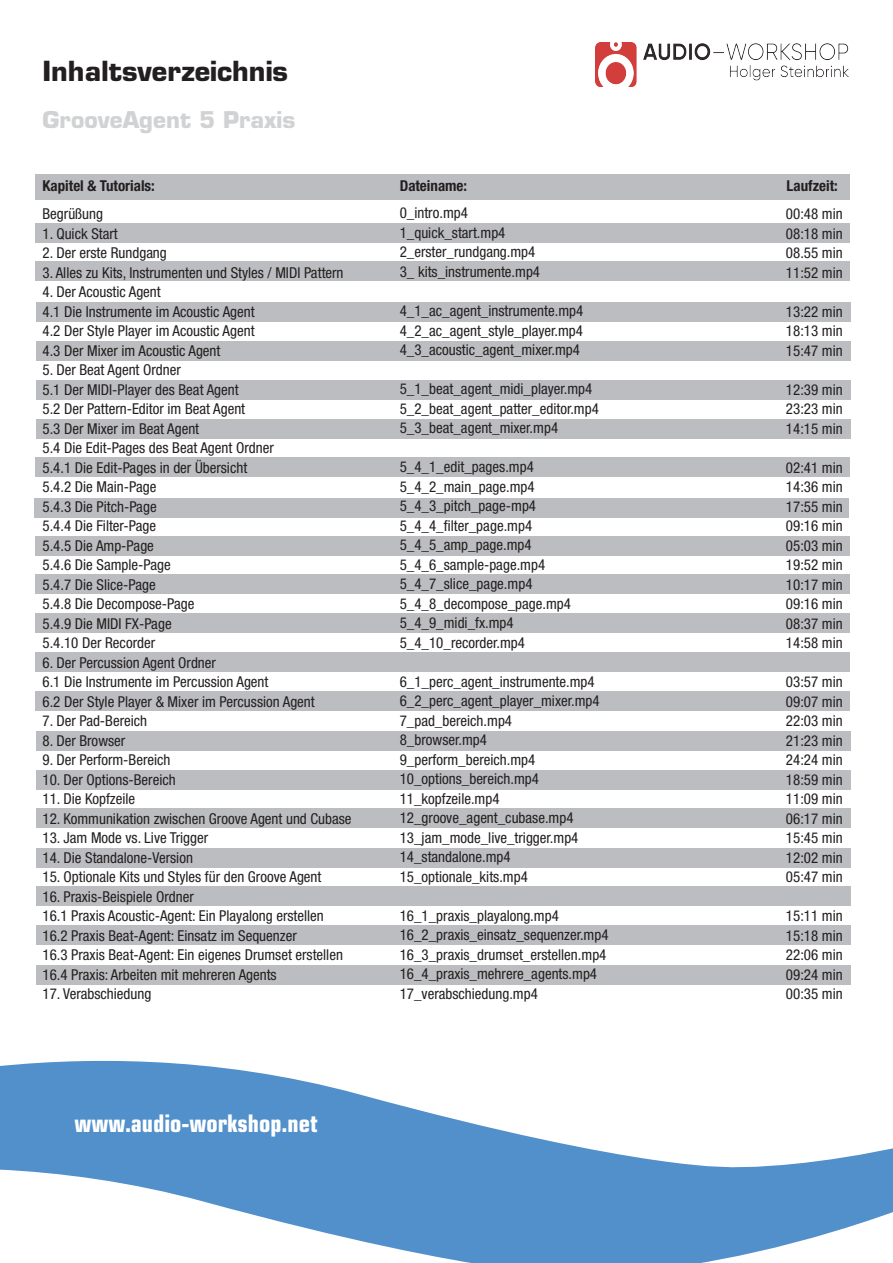
<style>
.page{position:relative;width:893px;height:1263px;background:#fff}
.page>*{position:absolute;margin:0;border:0;box-sizing:border-box;transform-origin:0 0}
.t1{font:700 27px "Eurostile";color:#231f20}
.t2{font:700 condensed 24.15px "Eurostile";color:#fff}
.t3{font:700 22.5px "Eurostile";color:#d1d2d4}
.t4{font:condensed 15px/19.5px "Helvetica Neue";color:#231f20}
.t5{font:700 condensed 15px "Helvetica Neue";color:#231f20}
</style>
<div class="page">
<div style="left:36px;top:302px;width:814px;height:20px;background:#bcbdc0"></div>
<div style="left:36px;top:341px;width:814px;height:20px;background:#bcbdc0"></div>
<div style="left:36px;top:380px;width:814px;height:20px;background:#bcbdc0"></div>
<div style="left:36px;top:419px;width:814px;height:20px;background:#bcbdc0"></div>
<div style="left:35px;top:457px;width:814px;height:20px;background:#bcbdc0"></div>
<div style="left:34px;top:497px;width:814px;height:20px;background:#bcbdc0"></div>
<div style="left:35px;top:536px;width:814px;height:20px;background:#bcbdc0"></div>
<div style="left:35px;top:574px;width:814px;height:20px;background:#bcbdc0"></div>
<div style="left:35px;top:613px;width:814px;height:20px;background:#bcbdc0"></div>
<div style="left:35px;top:652px;width:814px;height:20px;background:#bcbdc0"></div>
<div style="left:35px;top:691px;width:814px;height:20px;background:#bcbdc0"></div>
<div style="left:36px;top:731px;width:814px;height:20px;background:#bcbdc0"></div>
<div style="left:36px;top:770px;width:814px;height:20px;background:#bcbdc0"></div>
<div style="left:36px;top:808px;width:814px;height:20px;background:#bcbdc0"></div>
<div style="left:36px;top:847px;width:814px;height:20px;background:#bcbdc0"></div>
<div style="left:35px;top:261px;width:814px;height:20px;background:#bcbdc0"></div>
<div style="left:35px;top:223px;width:814px;height:20px;background:#bcbdc0"></div>
<div style="left:35px;top:174px;width:814px;height:25px;background:#bcbdc0"></div>
<svg style="left:36px;top:886px;width:815px;height:99px"></svg>
<svg style="left:0;top:1060px;width:893px;height:203px;fill:#5290cc"></svg>
<img style="left:595px;top:43px;width:254px;height:43px">
<h1 class="t1" style="left:43px;top:54px;width:247px">Inhaltsverzeichnis</h1>
<h3 class="t3" style="left:43px;top:106px;width:254px">GrooveAgent 5 Praxis</h3>
<p class="t5" style="left:43px;top:177px;width:114px">Kapitel &amp; Tutorials:</p>
<p class="t5" style="left:787px;top:177px;width:53px">Laufzeit:</p>
<p class="t5" style="left:400px;top:177px;width:69px">Dateiname:</p>
<p class="t4" style="left:43px;top:204px;width:62px">Begrüßung</p>
<p class="t4" style="left:43px;top:223px;width:77px">1. Quick Start</p>
<p class="t4" style="left:43px;top:243px;width:126px">2. Der erste Rundgang</p>
<p class="t4" style="left:43px;top:262px;width:303px">3. Alles zu Kits, Instrumenten und Styles / MIDI Pattern</p>
<p class="t4" style="left:43px;top:282px;width:214px">4. Der Acoustic Agent<br>4.1 Die Instrumente im Acoustic Agent<br>4.2 Der Style Player im Acoustic Agent<br>4.3 Der Mixer im Acoustic Agent</p>
<p class="t4" style="left:43px;top:360px;width:233px">5. Der Beat Agent Ordner<br>5.1 Der MIDI-Player des Beat Agent<br>5.2 Der Pattern-Editor im Beat Agent<br>5.3 Der Mixer im Beat Agent<br>5.4 Die Edit-Pages des Beat Agent Ordner<br>5.4.1 Die Edit-Pages in der Übersicht<br>5.4.2 Die Main-Page<br>5.4.3 Die Pitch-Page<br>5.4.4 Die Filter-Page<br>5.4.5 Die Amp-Page<br>5.4.6 Die Sample-Page<br>5.4.7 Die Slice-Page<br>5.4.8 Die Decompose-Page<br>5.4.9 Die MIDI FX-Page<br>5.4.10 Der Recorder</p>
<p class="t4" style="left:43px;top:652px;width:274px">6. Der Percussion Agent Ordner<br>6.1 Die Instrumente im Percussion Agent<br>6.2 Der Style Player &amp; Mixer im Percussion Agent</p>
<p class="t4" style="left:43px;top:711px;width:106px">7. Der Pad-Bereich</p>
<p class="t4" style="left:43px;top:730px;width:84px">8. Der Browser</p>
<p class="t4" style="left:43px;top:750px;width:129px">9. Der Perform-Bereich</p>
<p class="t4" style="left:43px;top:769px;width:135px">10. Der Options-Bereich</p>
<p class="t4" style="left:43px;top:789px;width:94px">11. Die Kopfzeile</p>
<p class="t4" style="left:43px;top:808px;width:311px">12. Kommunikation zwischen Groove Agent und Cubase</p>
<p class="t4" style="left:43px;top:828px;width:167px">13. Jam Mode vs. Live Trigger</p>
<p class="t4" style="left:43px;top:847px;width:152px">14. Die Standalone-Version</p>
<p class="t4" style="left:43px;top:867px;width:280px">15. Optionale Kits und Styles für den Groove Agent</p>
<p class="t4" style="left:43px;top:886px;width:302px">16. Praxis-Beispiele Ordner<br>16.1 Praxis Acoustic-Agent: Ein Playalong erstellen 16.2 Praxis Beat-Agent: Einsatz im Sequenzer<br>16.3 Praxis Beat-Agent: Ein eigenes Drumset erstellen 16.4 Praxis: Arbeiten mit mehreren Agents</p>
<p class="t4" style="left:43px;top:984px;width:110px">17. Verabschiedung</p>
<h2 class="t2" style="left:74px;top:1108px;width:245px">www.audio-workshop.net</h2>
<p class="t4" style="left:400px;top:203px;width:142px">0_intro.mp4<br>1_quick_start.mp4<br>2_erster_rundgang.mp4<br>3_ kits_instrumente.mp4</p>
<p class="t4" style="left:400px;top:301px;width:185px;text-align:justify">4_1_ac_agent_instrumente.mp4<br>4_2_ac_agent_style_player.mp4<br>4_3_acoustic_agent_mixer.mp4</p>
<p class="t4" style="left:400px;top:379px;width:201px">5_1_beat_agent_midi_player.mp4<br>5_2_beat_agent_patter_editor.mp4<br>5_3_beat_agent_mixer.mp4</p>
<p class="t4" style="left:400px;top:457px;width:173px">5_4_1_edit_pages.mp4<br>5_4_2_main_page.mp4<br>5_4_3_pitch_page-mp4<br>5_4_4_filter_page.mp4<br>5_4_5_amp_page.mp4<br>5_4_6_sample-page.mp4<br>5_4_7_slice_page.mp4<br>5_4_8_decompose_page.mp4<br>5_4_9_midi_fx.mp4<br>5_4_10_recorder.mp4</p>
<p class="t4" style="left:400px;top:671px;width:201px">6_1_perc_agent_instrumente.mp4<br>6_2_perc_agent_player_mixer.mp4<br>7_pad_bereich.mp4<br>8_browser.mp4<br>9_perform_bereich.mp4<br>10_options_bereich.mp4<br>11_kopfzeile.mp4<br>12_groove_agent_cubase.mp4<br>13_jam_mode_live_trigger.mp4<br>14_standalone.mp4<br>15_optionale_kits.mp4</p>
<p class="t4" style="left:400px;top:905px;width:210px">16_1_praxis_playalong.mp4<br>16_2_praxis_einsatz_sequenzer.mp4<br>16_3_praxis_drumset_erstellen.mp4<br>16_4_praxis_mehrere_agents.mp4<br>17_verabschiedung.mp4</p>
<p class="t4" style="left:786px;top:204px;width:58px;text-align:justify">00:48 min 08:18 min 08.55 min 11:52 min</p>
<p class="t4" style="left:786px;top:301px;width:58px;text-align:justify">13:22 min 18:13 min 15:47 min</p>
<p class="t4" style="left:786px;top:379px;width:58px;text-align:justify">12:39 min 23:23 min 14:15 min</p>
<p class="t4" style="left:786px;top:457px;width:58px;text-align:justify">02:41 min 14:36 min 17:55 min 09:16 min 05:03 min 19:52 min 10:17 min 09:16 min 08:37 min 14:58 min</p>
<p class="t4" style="left:786px;top:672px;width:58px;text-align:justify">03:57 min 09:07 min 22:03 min 21:23 min 24:24 min 18:59 min 11:09 min 06:17 min 15:45 min 12:02 min 05:47 min</p>
<p class="t4" style="left:786px;top:906px;width:58px;text-align:justify">15:11 min 15:18 min 22:06 min 09:24 min 00:35 min</p>
</div>
